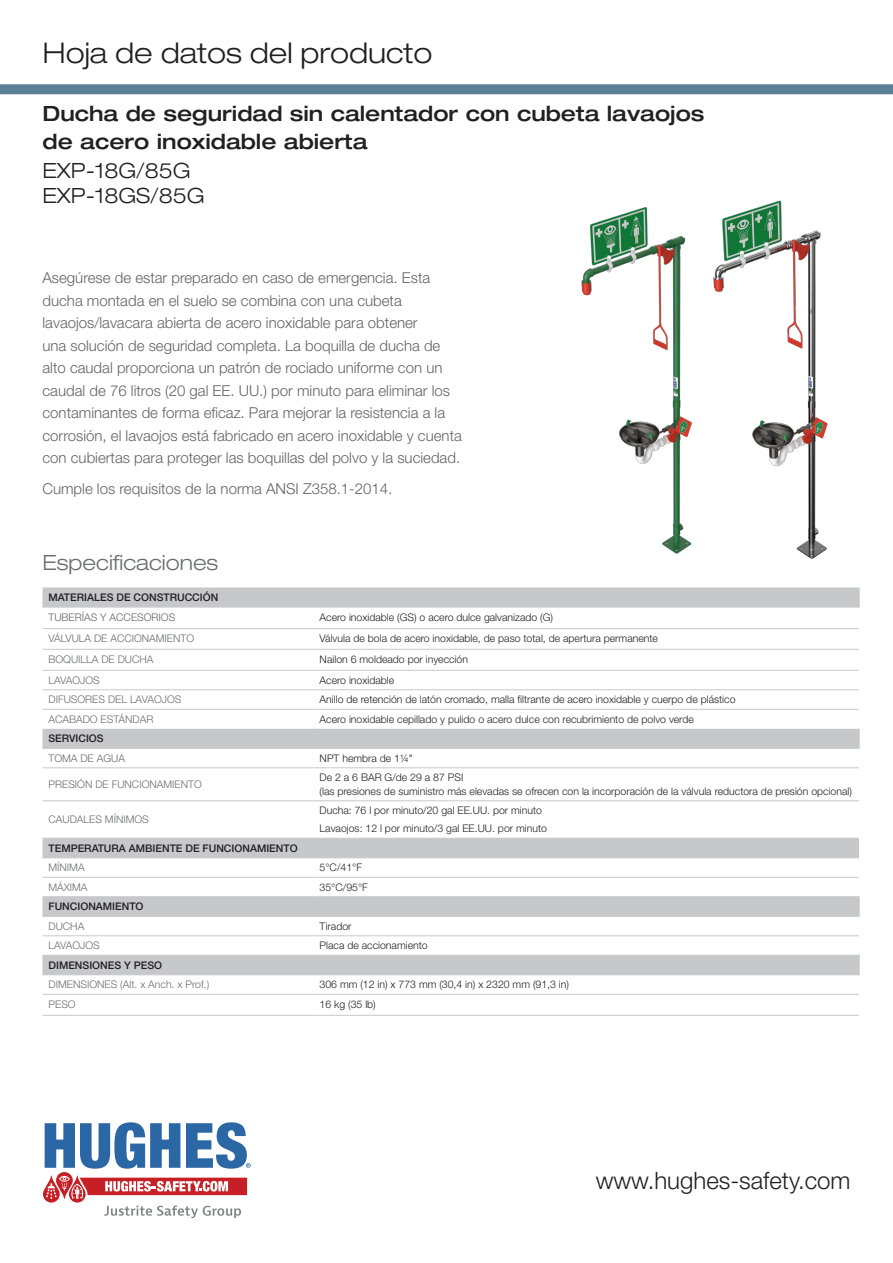
<style>
.page{position:relative;width:893px;height:1263px;background:#fff}
.page>*{position:absolute;margin:0;border:0;box-sizing:border-box;transform-origin:0 0}
.t1{font:300 expanded 28.5px "Helvetica Neue LT Std";color:#231f20}
.t2{font:300 24px "Helvetica Neue LT Std";color:#231f20}
.t3{font:500 expanded 21px/28.5px "Helvetica Neue LT Std";color:#231f20}
.t4{font:300 expanded 21px "Helvetica Neue LT Std";color:#231f20}
.t5{font:300 expanded 21px "Helvetica Neue LT Std";color:#6c6d70}
.t6{font:300 15px/22.5px "Helvetica Neue LT Std";color:#636366}
.t7{font:300 10.5px "Helvetica Neue LT Std";color:#231f20}
.t8{font:300 10.5px "Helvetica Neue LT Std";color:#6c6d70}
.t9{font:500 10.5px "Helvetica Neue LT Std";color:#231f20}
.t10{font:300 10.5px "Helvetica Neue LT Std";color:#636366}
.s1{color:#666a6b}
</style>
<div class="page">
<svg style="left:43px;top:587px;width:816px;height:387px"></svg>
<svg style="left:313px;top:587px;width:1px;height:19px"></svg>
<svg style="left:858px;top:587px;width:2px;height:19px"></svg>
<svg style="left:313px;top:729px;width:1px;height:19px"></svg>
<svg style="left:858px;top:729px;width:2px;height:19px"></svg>
<svg style="left:313px;top:897px;width:1px;height:19px"></svg>
<svg style="left:858px;top:897px;width:2px;height:19px"></svg>
<svg style="left:313px;top:956px;width:1px;height:18px"></svg>
<svg style="left:858px;top:956px;width:2px;height:18px"></svg>
<hr style="left:43px;top:974px;width:271px;height:1px;background:#c7c8ca">
<hr style="left:314px;top:974px;width:546px;height:1px;background:#c7c8ca">
<hr style="left:43px;top:994px;width:271px;height:1px;background:#c7c8ca">
<hr style="left:314px;top:994px;width:545px;height:1px;background:#c7c8ca">
<hr style="left:43px;top:1015px;width:271px;height:1px;background:#c7c8ca">
<hr style="left:314px;top:1015px;width:545px;height:1px;background:#c7c8ca">
<hr style="left:43px;top:838px;width:271px;height:1px;background:#c7c8ca">
<hr style="left:314px;top:838px;width:545px;height:1px;background:#c7c8ca">
<hr style="left:43px;top:857px;width:271px;height:1px;background:#c7c8ca">
<hr style="left:314px;top:857px;width:545px;height:1px;background:#c7c8ca">
<hr style="left:43px;top:606px;width:271px;height:2px;background:#c7c8ca">
<hr style="left:314px;top:606px;width:546px;height:2px;background:#c7c8ca">
<hr style="left:43px;top:748px;width:271px;height:1px;background:#c7c8ca">
<hr style="left:314px;top:748px;width:546px;height:1px;background:#c7c8ca">
<hr style="left:43px;top:916px;width:271px;height:1px;background:#c7c8ca">
<hr style="left:314px;top:916px;width:546px;height:1px;background:#c7c8ca">
<hr style="left:43px;top:628px;width:271px;height:1px;background:#c7c8ca">
<hr style="left:314px;top:628px;width:545px;height:1px;background:#c7c8ca">
<hr style="left:43px;top:649px;width:271px;height:1px;background:#c7c8ca">
<hr style="left:314px;top:649px;width:545px;height:1px;background:#c7c8ca">
<hr style="left:43px;top:670px;width:271px;height:1px;background:#c7c8ca">
<hr style="left:314px;top:670px;width:545px;height:1px;background:#c7c8ca">
<hr style="left:43px;top:689px;width:271px;height:1px;background:#c7c8ca">
<hr style="left:314px;top:689px;width:545px;height:1px;background:#c7c8ca">
<hr style="left:43px;top:709px;width:271px;height:1px;background:#c7c8ca">
<hr style="left:314px;top:709px;width:545px;height:1px;background:#c7c8ca">
<hr style="left:43px;top:767px;width:271px;height:1px;background:#c7c8ca">
<hr style="left:314px;top:767px;width:545px;height:1px;background:#c7c8ca">
<hr style="left:43px;top:800px;width:271px;height:1px;background:#c7c8ca">
<hr style="left:314px;top:800px;width:545px;height:1px;background:#c7c8ca">
<hr style="left:43px;top:877px;width:271px;height:1px;background:#c7c8ca">
<hr style="left:314px;top:877px;width:545px;height:1px;background:#c7c8ca">
<hr style="left:43px;top:896px;width:271px;height:1px;background:#c7c8ca">
<hr style="left:314px;top:896px;width:546px;height:1px;background:#c7c8ca">
<hr style="left:43px;top:935px;width:271px;height:1px;background:#c7c8ca">
<hr style="left:314px;top:935px;width:545px;height:1px;background:#c7c8ca">
<hr style="left:43px;top:955px;width:271px;height:1px;background:#c7c8ca">
<hr style="left:314px;top:955px;width:546px;height:1px;background:#c7c8ca">
<svg style="left:0;top:84px;width:893px;height:10px"></svg>
<img style="left:581px;top:207px;width:111px;height:347px">
<img style="left:713px;top:200px;width:115px;height:359px">
<svg style="left:43px;top:1122px;width:208px;height:96px"></svg>
<p class="t1" style="left:43px;top:36px;width:391px">Hoja de datos del producto</p>
<p class="t3" style="left:43px;top:99px;width:663px">Ducha de seguridad sin calentador con cubeta lavaojos de acero inoxidable abierta</p>
<p class="t4" style="left:43px;top:158px;width:150px">EXP-18G/85G</p>
<p class="t4" style="left:43px;top:183px;width:164px">EXP-18GS/85G</p>
<p class="t6" style="left:43px;top:266px;width:421px">Asegúrese de estar preparado en caso de emergencia. Esta ducha montada en el suelo se combina con una cubeta lavaojos/lavacara abierta de acero inoxidable para obtener<br>una solución de seguridad completa. La boquilla de ducha de alto caudal proporciona un patrón de rociado uniforme con un caudal de 76 litros (20 gal EE. UU.) por minuto para eliminar los contaminantes de forma eficaz. Para mejorar la resistencia a la corrosión, el lavaojos está fabricado en acero inoxidable y cuenta con cubiertas para proteger las boquillas del polvo y la suciedad.</p>
<p class="t6" style="left:43px;top:477px;width:351px">Cumple los requisitos de la norma ANSI Z358.1-2014.</p>
<p class="t5" style="left:43px;top:550px;width:177px">Especifi<span class="s1">ca</span>ciones</p>
<p class="t9" style="left:49px;top:591px;width:171px">MATERIALES DE CONSTRUCCIÓN</p>
<p class="t10" style="left:49px;top:610px;width:128px">TUBERÍAS Y ACCESORIOS</p>
<p class="t7" style="left:320px;top:610px;width:235px">Acero inoxidable (GS) o acero dulce galvanizado (G)</p>
<p class="t8" style="left:49px;top:632px;width:147px">VÁLVULA DE ACCIONAMIENTO</p>
<p class="t7" style="left:320px;top:632px;width:340px">Válvula de bola de acero inoxidable, de paso total, de apertura permanente</p>
<p class="t8" style="left:49px;top:653px;width:107px">BOQUILLA DE DUCHA</p>
<p class="t7" style="left:320px;top:653px;width:150px">Nailon 6 moldeado por inyección</p>
<p class="t8" style="left:49px;top:674px;width:53px">LAVAOJOS</p>
<p class="t7" style="left:320px;top:674px;width:76px">Acero inoxidable</p>
<p class="t8" style="left:49px;top:693px;width:134px">DIFUSORES DEL LAVAOJOS</p>
<p class="t7" style="left:320px;top:693px;width:417px">Anillo de retención de latón cromado, malla filtrante de acero inoxidable y cuerpo de plástico</p>
<p class="t8" style="left:49px;top:713px;width:106px">ACABADO ESTÁNDAR</p>
<p class="t7" style="left:320px;top:713px;width:376px">Acero inoxidable cepillado y pulido o acero dulce con recubrimiento de polvo verde</p>
<p class="t9" style="left:49px;top:732px;width:57px">SERVICIOS</p>
<p class="t8" style="left:49px;top:752px;width:78px">TOMA DE AGUA</p>
<p class="t7" style="left:320px;top:752px;width:95px">NPT hembra de 11/4"</p>
<p class="t8" style="left:49px;top:778px;width:155px">PRESIÓN DE FUNCIONAMIENTO</p>
<p class="t7" style="left:320px;top:771px;width:145px">De 2 a 6 BAR G/de 29 a 87 PSI</p>
<p class="t7" style="left:320px;top:785px;width:534px">(las presiones de suministro más elevadas se ofrecen con la incorporación de la válvula reductora de presión opcional)</p>
<p class="t8" style="left:49px;top:813px;width:102px">CAUDALES MÍNIMOS</p>
<p class="t7" style="left:320px;top:804px;width:224px">Ducha: 76 l por minuto/20 gal EE.UU. por minuto</p>
<p class="t7" style="left:320px;top:822px;width:229px">Lavaojos: 12 l por minuto/3 gal EE.UU. por minuto</p>
<p class="t9" style="left:49px;top:842px;width:251px">TEMPERATURA AMBIENTE DE FUNCIONAMIENTO</p>
<p class="t8" style="left:49px;top:861px;width:38px">MÍNIMA</p>
<p class="t7" style="left:320px;top:861px;width:44px">5°C/41°F</p>
<p class="t8" style="left:49px;top:881px;width:41px">MÁXIMA</p>
<p class="t7" style="left:320px;top:881px;width:50px">35°C/95°F</p>
<p class="t9" style="left:49px;top:900px;width:97px">FUNCIONAMIENTO</p>
<p class="t8" style="left:49px;top:920px;width:37px">DUCHA</p>
<p class="t7" style="left:320px;top:920px;width:33px">Tirador</p>
<p class="t8" style="left:49px;top:939px;width:53px">LAVAOJOS</p>
<p class="t7" style="left:320px;top:939px;width:110px">Placa de accionamiento</p>
<p class="t9" style="left:49px;top:959px;width:115px">DIMENSIONES Y PESO</p>
<p class="t8" style="left:49px;top:978px;width:162px">DIMENSIONES (Alt. x Anch. x Prof.)</p>
<p class="t7" style="left:320px;top:978px;width:251px">306 mm (12 in) x 773 mm (30,4 in) x 2320 mm (91,3 in)</p>
<p class="t8" style="left:49px;top:998px;width:29px">PESO</p>
<p class="t7" style="left:320px;top:998px;width:58px">16 kg (35 lb)</p>
<p class="t2" style="left:596px;top:1166px;width:256px">www.hughes-safety.com</p>
</div>
